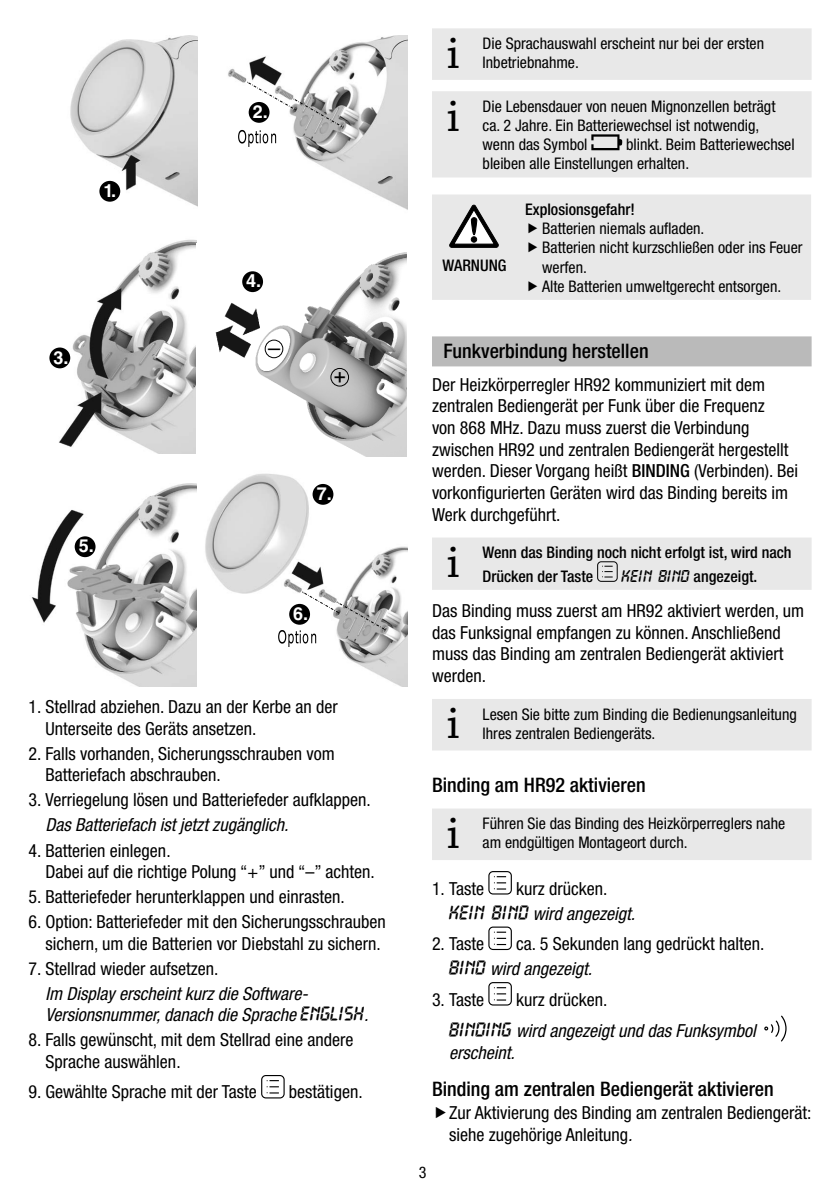
<style>
.page{position:relative;width:840px;height:1191px;background:#fff}
.page>*{position:absolute;margin:0;border:0;box-sizing:border-box;transform-origin:0 0}
.Info_Symbol{font:48px "Chaparral Pro";color:#000}
.t1{font:21.8px "Arial";color:#000}
.Überschrift_3{font:500 condensed 20px "Helvetica Neue";color:#000}
.Überschrift_2{font:500 condensed 20px "Helvetica Neue";color:#000}
.Body_Text{font:condensed 18px/21.6px "Helvetica Neue";color:#000}
.Handlung_Resultat{font:italic condensed 18px/21.6px "Helvetica Neue";color:#000}
.t2{font:700 18px "Helvetica LT Std";color:#fff}
.Info{font:condensed 16px/19.2px "Helvetica Neue";color:#000}
.Info-2{font:500 condensed 16px/23.8px "Helvetica Neue";color:#000}
.Warnung_Art{font:500 condensed 16px "Helvetica Neue";color:#000}
.Warnwort{font:500 condensed 16px "Helvetica Neue";color:#000}
.s1{font-weight:500}
.s2{font-style:italic}
</style>
<div class="page">
<img style="left:228px;top:35px;width:179px;height:175px">
<img style="left:70px;top:35px;width:127px;height:171px">
<img style="left:55px;top:239px;width:141px;height:215px">
<img style="left:31px;top:483px;width:165px;height:203px">
<img style="left:205px;top:473px;width:202px;height:213px">
<img style="left:215px;top:252px;width:192px;height:205px">
<div style="left:75px;top:536px;width:20px;height:21px;background:#000;border-radius:50%"></div>
<div style="left:242px;top:271px;width:21px;height:21px;background:#000;border-radius:50%"></div>
<div style="left:265px;top:340px;width:18px;height:18px;border:1px solid #000;border-radius:50%"></div>
<div style="left:330px;top:368px;width:18px;height:18px;border:1px solid #000;border-radius:50%"></div>
<div style="left:312px;top:484px;width:21px;height:21px;background:#000;border-radius:50%"></div>
<div style="left:99px;top:181px;width:21px;height:21px;background:#000;border-radius:50%"></div>
<svg style="left:238px;top:82px;width:103px;height:65px"></svg>
<svg style="left:278px;top:591px;width:107px;height:56px"></svg>
<div style="left:49px;top:347px;width:21px;height:21px;background:#000;border-radius:50%"></div>
<div style="left:248px;top:102px;width:21px;height:21px;background:#000;border-radius:50%"></div>
<svg style="left:261px;top:1075px;width:23px;height:23px"></svg>
<div style="left:432px;top:336px;width:379px;height:30px;background:#bababa"></div>
<div style="left:432px;top:28px;width:379px;height:52px;background:#e8e8e8"></div>
<div style="left:432px;top:91px;width:379px;height:86px;background:#e8e8e8"></div>
<div style="left:432px;top:194px;width:378px;height:106px;background:#e8e8e8"></div>
<svg style="left:449px;top:205px;width:49px;height:43px"></svg>
<div style="left:432px;top:537px;width:379px;height:53px;background:#e8e8e8"></div>
<div style="left:432px;top:699px;width:379px;height:51px;background:#e8e8e8"></div>
<div style="left:432px;top:808px;width:379px;height:52px;background:#e8e8e8"></div>
<svg style="left:488px;top:871px;width:23px;height:23px"></svg>
<svg style="left:488px;top:926px;width:23px;height:24px"></svg>
<svg style="left:488px;top:982px;width:23px;height:23px"></svg>
<svg style="left:764px;top:1015px;width:22px;height:27px"></svg>
<svg style="left:528px;top:223px;width:9px;height:10px"></svg>
<svg style="left:528px;top:242px;width:9px;height:11px"></svg>
<svg style="left:528px;top:281px;width:9px;height:10px"></svg>
<p class="t2" style="left:103px;top:180px;width:14px">1.</p>
<p class="t2" style="left:53px;top:346px;width:17px">3.</p>
<p class="t2" style="left:79px;top:535px;width:17px">5.</p>
<p class="t2" style="left:252px;top:101px;width:17px">2.</p>
<p class="t2" style="left:246px;top:270px;width:17px">4.</p>
<p class="t1" style="left:268px;top:333px;width:14px">–</p>
<p class="t1" style="left:333px;top:363px;width:14px">+</p>
<p class="t2" style="left:316px;top:483px;width:17px">7.</p>
<p class="t2" style="left:293px;top:602px;width:17px">6.</p>
<p class="Body_Text" style="left:45px;top:696px;width:294px;text-indent:-17px">1. Stellrad abziehen. Dazu an der Kerbe an der<br>Unterseite des Geräts ansetzen.</p>
<p class="Body_Text" style="left:45px;top:742px;width:291px;text-indent:-17px">2. Falls vorhanden, Sicherungsschrauben vom<br>Batteriefach abschrauben.</p>
<p class="Body_Text" style="left:28px;top:789px;width:344px">3. Verriegelung lösen und Batteriefeder aufklappen.</p>
<p class="Handlung_Resultat" style="left:45px;top:814px;width:244px">Das Batteriefach ist jetzt zugänglich.</p>
<p class="Body_Text" style="left:45px;top:839px;width:330px;text-indent:-17px">4. Batterien einlegen.<br>Dabei auf die richtige Polung “+” und “–” achten.</p>
<p class="Body_Text" style="left:28px;top:886px;width:318px">5. Batteriefeder herunterklappen und einrasten.</p>
<p class="Body_Text" style="left:28px;top:911px;width:359px;text-align:right">6. Option: Batteriefeder mit den Sicherungsschrauben sichern, um die Batterien vor Diebstahl zu sichern.</p>
<p class="Body_Text" style="left:28px;top:957px;width:191px">7. Stellrad wieder aufsetzen.</p>
<p class="Handlung_Resultat" style="left:45px;top:982px;width:324px">Im Display erscheint kurz die Software-<br>Versionsnummer, danach die Sprache <sup>ENGLISH</sup>.</p>
<p class="Body_Text" style="left:45px;top:1029px;width:309px;text-indent:-17px">8. Falls gewünscht, mit dem Stellrad eine andere<br>Sprache auswählen.</p>
<p class="Body_Text" style="left:28px;top:1081px;width:230px">9. Gewählte Sprache mit der Taste</p>
<p class="Body_Text" style="left:289px;top:1081px;width:75px">bestätigen.</p>
<p class="Info_Symbol" style="left:446px;top:26px;width:14px">i</p>
<p class="Info" style="left:482px;top:34px;width:283px">Die Sprachauswahl erscheint nur bei der ersten<br>Inbetriebnahme.</p>
<p class="Info_Symbol" style="left:446px;top:89px;width:14px">i</p>
<p class="Info" style="left:482px;top:96px;width:294px">Die Lebensdauer von neuen Mignonzellen beträgt ca. 2 Jahre. Ein Batteriewechsel ist notwendig, wenn das Symbol</p>
<p class="Info" style="left:482px;top:135px;width:313px;text-indent:143px">blinkt. Beim Batteriewechsel bleiben alle Einstellungen erhalten.</p>
<p class="Warnwort" style="left:442px;top:255px;width:65px">WARNUNG</p>
<p class="Warnung_Art" style="left:525px;top:200px;width:111px">Explosionsgefahr!</p>
<p class="Info" style="left:542px;top:219px;width:164px">Batterien niemals aufladen.</p>
<p class="Info" style="left:542px;top:238px;width:262px">Batterien nicht kurzschließen oder ins Feuer werfen.</p>
<p class="Info" style="left:542px;top:276px;width:240px">Alte Batterien umweltgerecht entsorgen.</p>
<p class="Überschrift_2" style="left:443px;top:339px;width:207px">Funkverbindung herstellen</p>
<p class="Body_Text" style="left:432px;top:373px;width:367px">Der Heizkörperregler HR92 kommuniziert mit dem zentralen Bediengerät per Funk über die Frequenz<br>von 868 MHz. Dazu muss zuerst die Verbindung zwischen HR92 und zentralen Bediengerät hergestellt werden. Dieser Vorgang heißt <span class="s1">BINDING</span> (Verbinden). Bei vorkonfigurierten Geräten wird das Binding bereits im Werk durchgeführt.</p>
<p class="Info_Symbol" style="left:446px;top:535px;width:14px">i</p>
<p class="Info-2" style="left:482px;top:540px;width:310px">Wenn das Binding noch nicht erfolgt ist, wird nach<br>Drücken der Taste</p>
<p class="Info-2" style="left:621px;top:564px;width:137px"><sup>KEIN</sup> <sup>BIND</sup> angezeigt.</p>
<p class="Body_Text" style="left:432px;top:600px;width:373px">Das Binding muss zuerst am HR92 aktiviert werden, um das Funksignal empfangen zu können. Anschließend muss das Binding am zentralen Bediengerät aktiviert werden.</p>
<p class="Info_Symbol" style="left:446px;top:696px;width:14px">i</p>
<p class="Info" style="left:482px;top:704px;width:315px">Lesen Sie bitte zum Binding die Bedienungsanleitung<br>Ihres zentralen Bediengeräts.</p>
<p class="Überschrift_3" style="left:432px;top:772px;width:215px">Binding am HR92 aktivieren</p>
<p class="Info_Symbol" style="left:446px;top:806px;width:14px">i</p>
<p class="Info" style="left:482px;top:813px;width:304px">Führen Sie das Binding des Heizkörperreglers nahe am endgültigen Montageort durch.</p>
<p class="Body_Text" style="left:432px;top:877px;width:53px">1. Taste</p>
<p class="Body_Text" style="left:516px;top:877px;width:93px">kurz drücken.</p>
<p class="Handlung_Resultat" style="left:449px;top:902px;width:187px"><sup>KEIN</sup> <sup>BIND</sup> wird angezeigt.</p>
<p class="Body_Text" style="left:432px;top:932px;width:53px">2. Taste</p>
<p class="Body_Text" style="left:516px;top:932px;width:250px">ca. 5 Sekunden lang gedrückt halten.</p>
<p class="Handlung_Resultat" style="left:449px;top:957px;width:144px"><sup>BIND</sup> wird angezeigt.</p>
<p class="Body_Text" style="left:432px;top:988px;width:53px">3. Taste</p>
<p class="Body_Text" style="left:516px;top:988px;width:93px">kurz drücken.</p>
<p class="Handlung_Resultat" style="left:449px;top:1019px;width:308px"><sup>BINDING</sup> wird angezeigt und das Funksymbol erscheint.</p>
<p class="Überschrift_3" style="left:432px;top:1076px;width:343px">Binding am zentralen Bediengerät aktivieren</p>
<p class="Body_Text" style="left:449px;top:1101px;width:364px">Zur Aktivierung des Binding am zentralen Bediengerät: siehe zugehörige Anleitung<span class="s2">.</span></p>
<p class="Info" style="left:418px;top:1162px;width:9px">3</p>
</div>
